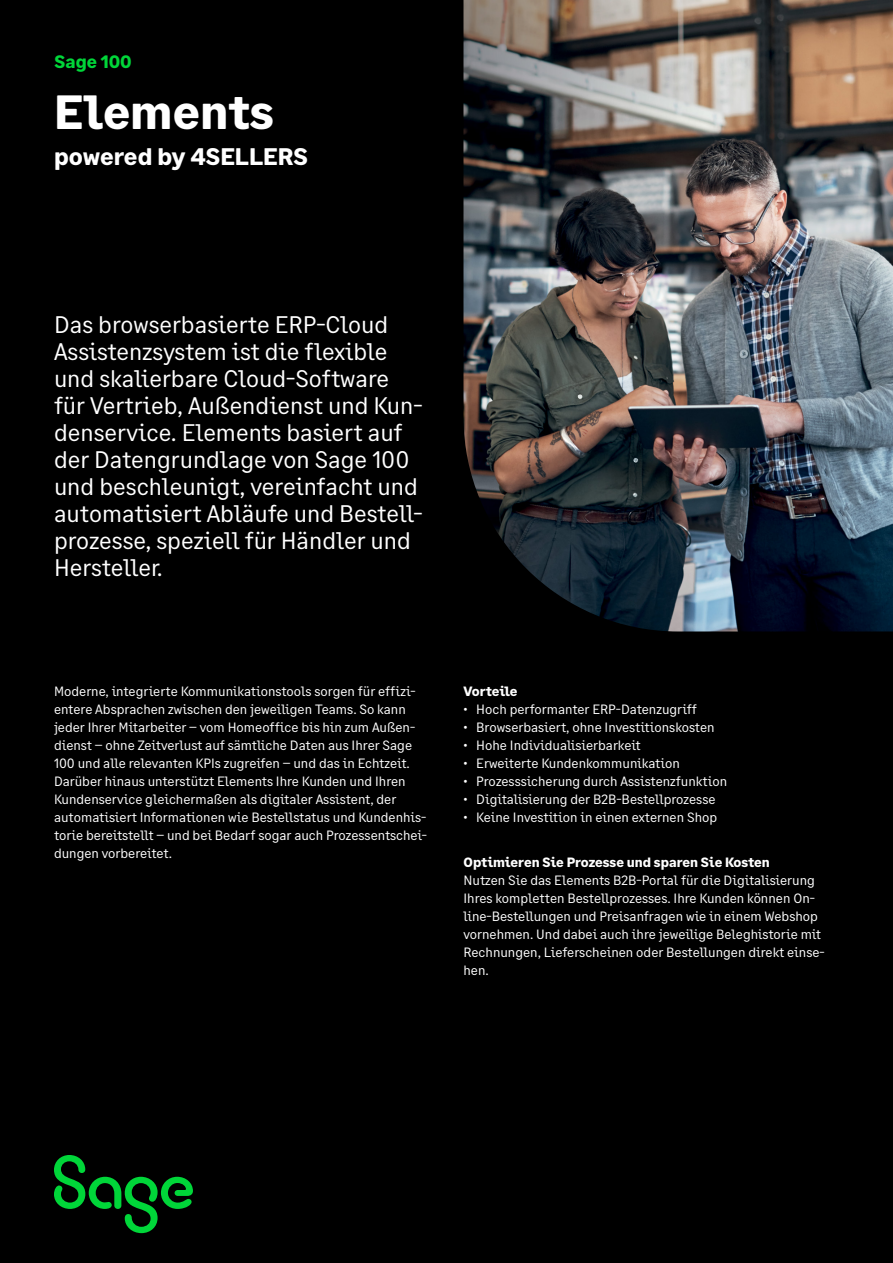
<style>
.page{position:relative;width:893px;height:1263px;background:#000}
.page>*{position:absolute;margin:0;border:0;box-sizing:border-box;transform-origin:0 0}
.t1{font:700 48px "Sage Text";color:#fff}
.t2{font:24px/27px "Sage Text";color:#fff}
.t3{font:700 24px "Sage Text";color:#fff}
.t4{font:700 18px "Sage Text";color:#00d639}
.t5{font:13.5px/18px "Sage Text";color:#fff}
.t6{font:700 13.5px "Sage Text";letter-spacing:-.005em;color:#fff}
</style>
<div class="page">
<img style="left:463px;top:0;width:430px;height:631px">
<svg style="left:54px;top:1155px;width:139px;height:78px"></svg>
<h3 class="t4" style="left:55px;top:51px;width:79px">Sage 100</h3>
<h1 class="t1" style="left:54px;top:82px;width:221px">Elements</h1>
<h2 class="t3" style="left:54px;top:142px;width:255px">powered by 4SELLERS</h2>
<p class="t2" style="left:54px;top:311px;width:370px">Das browserbasierte ERP-Cloud<br>Assistenzsystem ist die flexible und skalierbare Cloud-Software für Vertrieb, Außendienst und Kun&shy;denservice. Elements basiert auf der Datengrundlage von Sage 100 und beschleunigt, vereinfacht und automatisiert Abläufe und Bestell&shy;prozesse, speziell für Händler und<br>Hersteller.</p>
<p class="t5" style="left:54px;top:683px;width:375px">Moderne, integrierte Kommunikationstools sorgen für effizi&shy;entere Absprachen zwischen den jeweiligen Teams. So kann jeder Ihrer Mitarbeiter – vom Homeoffice bis hin zum Außen&shy;dienst – ohne Zeitverlust auf sämtliche Daten aus Ihrer Sage 100 und alle relevanten KPIs zugreifen – und das in Echtzeit.<br>Darüber hinaus unterstützt Elements Ihre Kunden und Ihren Kundenservice gleichermaßen als digitaler Assistent, der automatisiert Informationen wie Bestellstatus und Kundenhis&shy;torie bereitstellt – und bei Bedarf sogar auch Prozessentschei&shy;dungen vorbereitet.</p>
<p class="t6" style="left:463px;top:683px;width:56px">Vorteile</p>
<p class="t5" style="left:463px;top:701px;width:235px">• Hoch performanter ERP-Datenzugriff</p>
<p class="t5" style="left:463px;top:719px;width:253px">• Browserbasiert, ohne Investitionskosten</p>
<p class="t5" style="left:463px;top:737px;width:179px">• Hohe Individualisierbarkeit</p>
<p class="t5" style="left:463px;top:755px;width:218px">• Erweiterte Kundenkommunikation</p>
<p class="t5" style="left:463px;top:773px;width:265px">• Prozesssicherung durch Assistenzfunktion</p>
<p class="t5" style="left:463px;top:791px;width:253px">• Digitalisierung der B2B-Bestellprozesse</p>
<p class="t5" style="left:463px;top:809px;width:255px">• Keine Investition in einen externen Shop</p>
<p class="t6" style="left:463px;top:854px;width:308px">Optimieren Sie Prozesse und sparen Sie Kosten</p>
<p class="t5" style="left:463px;top:871px;width:363px">Nutzen Sie das Elements B2B-Portal für die Digitalisierung Ihres kompletten Bestellprozesses. Ihre Kunden können On&shy;line-Bestellungen und Preisanfragen wie in einem Webshop vornehmen. Und dabei auch ihre jeweilige Beleghistorie mit Rechnungen, Lieferscheinen oder Bestellungen direkt einse&shy;hen.</p>
</div>
